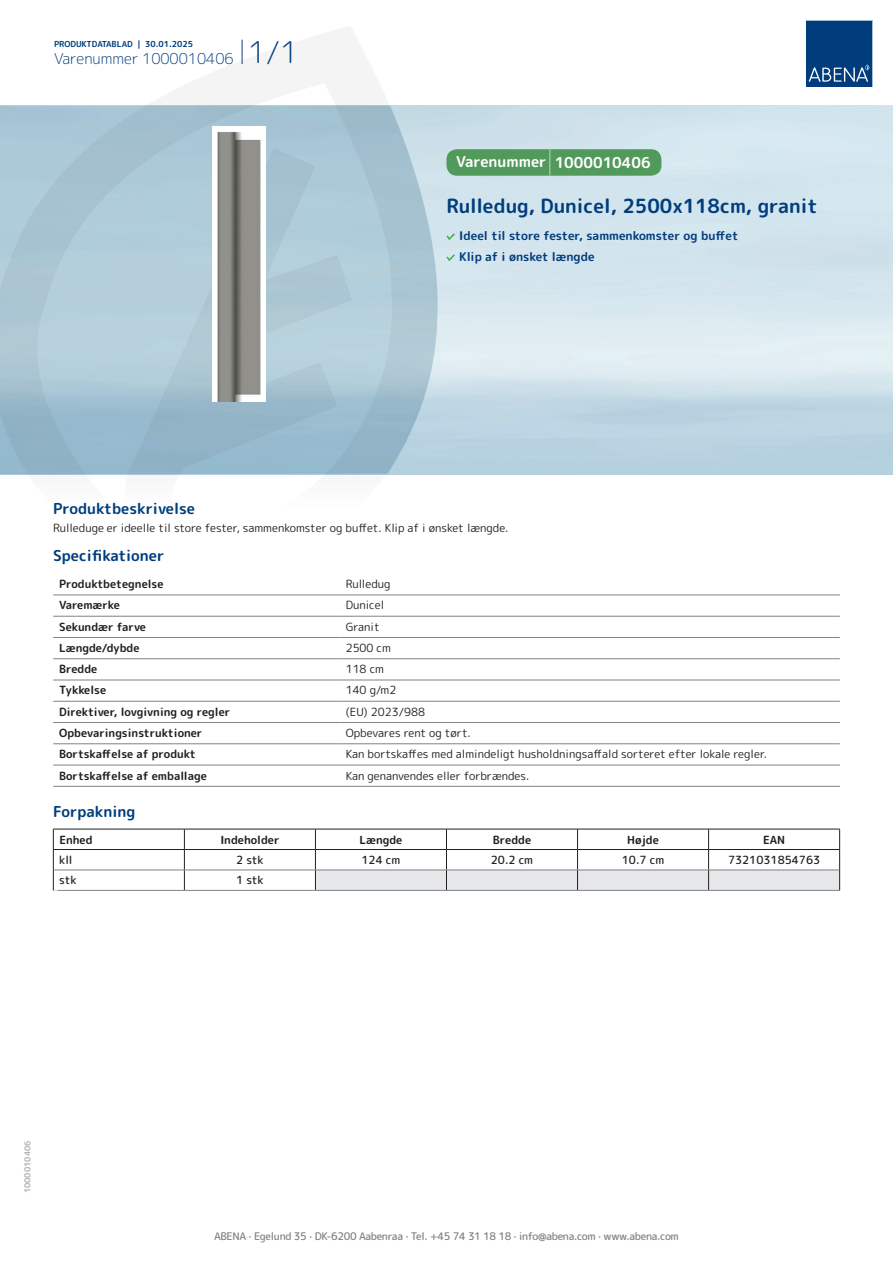
<style>
.page{position:relative;width:893px;height:1263px;background:#fff}
.page>*{position:absolute;margin:0;border:0;box-sizing:border-box;transform-origin:0 0}
.t1{font:700 19.5px "Rounded Mplus 1 c";color:#013d7d}
.t2{font:700 15px "Rounded Mplus 1 c";color:#013d7d}
.t3{font:300 15px "Rounded Mplus 1 c";color:#013d7d}
.t4{font:700 15px "Rounded Mplus 1 c";color:#fff}
.t5{font:700 12px/21px "Rounded Mplus 1 c";color:#013d7d}
.t6{font:11.25px "Rounded Mplus 1 c";color:#231f20}
.t7{font:700 11.25px "Rounded Mplus 1 c";color:#231f20}
.t8{font:500 11.25px "Rounded Mplus 1 c";color:#231f20}
.t9{font:500 10.5px "Rounded Mplus 1 c";letter-spacing:-.03em;color:#808285}
.t10{font:700 10.5px "Rounded Mplus 1 c";color:#fff}
.t11{font:700 8.25px "Rounded Mplus 1 c";color:#013d7d}
.t12{font:700 8.25px "Rounded Mplus 1 c";color:#b2b3b7}
.s1{font-size:30px}
.s2{font-size:25.5px}
</style>
<div class="page">
<svg style="left:0;top:26px;width:439px;height:569px"></svg>
<svg style="left:0;top:106px;width:438px;height:368px;fill:#abc7d5"></svg>
<svg style="left:242px;top:40px;width:1px;height:24px"></svg>
<svg style="left:806px;top:20px;width:67px;height:67px"></svg>
<img style="left:213px;top:127px;width:52px;height:275px">
<hr style="left:53px;top:595px;width:287px;height:1px;background:#808285">
<hr style="left:340px;top:595px;width:500px;height:1px;background:#808285">
<hr style="left:53px;top:616px;width:287px;height:1px;background:#808285">
<hr style="left:340px;top:616px;width:500px;height:1px;background:#808285">
<hr style="left:53px;top:637px;width:287px;height:1px;background:#808285">
<hr style="left:340px;top:637px;width:500px;height:1px;background:#808285">
<hr style="left:53px;top:658px;width:287px;height:1px;background:#808285">
<hr style="left:340px;top:658px;width:500px;height:1px;background:#808285">
<hr style="left:53px;top:680px;width:287px;height:1px;background:#808285">
<hr style="left:340px;top:680px;width:500px;height:1px;background:#808285">
<hr style="left:53px;top:701px;width:287px;height:1px;background:#808285">
<hr style="left:340px;top:701px;width:500px;height:1px;background:#808285">
<hr style="left:53px;top:722px;width:287px;height:1px;background:#808285">
<hr style="left:340px;top:722px;width:500px;height:1px;background:#808285">
<hr style="left:53px;top:743px;width:287px;height:1px;background:#808285">
<hr style="left:340px;top:743px;width:500px;height:1px;background:#808285">
<hr style="left:53px;top:765px;width:287px;height:1px;background:#808285">
<hr style="left:340px;top:765px;width:500px;height:1px;background:#808285">
<hr style="left:53px;top:786px;width:287px;height:1px;background:#808285">
<hr style="left:340px;top:786px;width:500px;height:1px;background:#808285">
<hr style="left:53px;top:829px;width:131px;height:1px;background:#231f20">
<hr style="left:184px;top:829px;width:131px;height:1px;background:#231f20">
<hr style="left:53px;top:849px;width:131px;height:1px;background:#231f20">
<hr style="left:184px;top:849px;width:131px;height:1px;background:#231f20">
<svg style="left:53px;top:829px;width:1px;height:61px"></svg>
<svg style="left:184px;top:829px;width:1px;height:61px"></svg>
<svg style="left:315px;top:829px;width:525px;height:61px"></svg>
<hr style="left:54px;top:870px;width:130px;height:1px;background:#808285">
<hr style="left:184px;top:870px;width:131px;height:1px;background:#808285">
<hr style="left:315px;top:870px;width:131px;height:1px;background:#808285">
<hr style="left:446px;top:870px;width:131px;height:1px;background:#808285">
<hr style="left:577px;top:870px;width:132px;height:1px;background:#808285">
<hr style="left:709px;top:870px;width:130px;height:1px;background:#808285">
<hr style="left:53px;top:890px;width:131px;height:1px;background:#808285">
<hr style="left:184px;top:890px;width:131px;height:1px;background:#808285">
<hr style="left:315px;top:890px;width:131px;height:1px;background:#808285">
<hr style="left:446px;top:890px;width:131px;height:1px;background:#808285">
<hr style="left:577px;top:890px;width:132px;height:1px;background:#808285">
<hr style="left:709px;top:890px;width:131px;height:1px;background:#808285">
<svg style="left:446px;top:233px;width:9px;height:7px"></svg>
<svg style="left:446px;top:254px;width:9px;height:7px"></svg>
<div style="left:446px;top:149px;width:215px;height:27px;background:#52995c;border-radius:10px"></div>
<p class="t11" style="left:54px;top:38px;width:141px">PRODUKTDATABLAD | 30.01.2025</p>
<h2 class="t3" style="left:54px;top:48px;width:246px">Varenummer 1000010406 <span class="s1">1/1</span></h2>
<h2 class="t4" style="left:456px;top:152px;width:196px">Varenummer <span class="s2">|</span> 1000010406</h2>
<h1 class="t1" style="left:446px;top:192px;width:373px">Rulledug, Dunicel, 2500x118cm, granit</h1>
<p class="t5" style="left:459px;top:225px;width:281px">Ideel til store fester, sammenkomster og buffet<br>Klip af i ønsket længde</p>
<h2 class="t2" style="left:53px;top:498px;width:143px">Produktbeskrivelse</h2>
<p class="t6" style="left:53px;top:520px;width:457px">Rulleduge er ideelle til store fester, sammenkomster og buffet. Klip af i ønsket længde.</p>
<h2 class="t2" style="left:53px;top:545px;width:113px">Specifikationer</h2>
<p class="t7" style="left:59px;top:576px;width:106px">Produktbetegnelse</p>
<p class="t6" style="left:346px;top:576px;width:46px">Rulledug</p>
<p class="t7" style="left:59px;top:597px;width:62px">Varemærke</p>
<p class="t6" style="left:346px;top:597px;width:40px">Dunicel</p>
<p class="t7" style="left:59px;top:618px;width:88px">Sekundær farve</p>
<p class="t6" style="left:346px;top:618px;width:35px">Granit</p>
<p class="t7" style="left:59px;top:640px;width:82px">Længde/dybde</p>
<p class="t6" style="left:346px;top:640px;width:47px">2500 cm</p>
<p class="t7" style="left:59px;top:661px;width:40px">Bredde</p>
<p class="t6" style="left:346px;top:661px;width:40px">118 cm</p>
<p class="t7" style="left:59px;top:682px;width:49px">Tykkelse</p>
<p class="t6" style="left:346px;top:682px;width:52px">140 g/m2</p>
<p class="t7" style="left:59px;top:704px;width:173px">Direktiver, lovgivning og regler</p>
<p class="t6" style="left:346px;top:704px;width:81px">(EU) 2023/988</p>
<p class="t7" style="left:59px;top:725px;width:145px">Opbevaringsinstruktioner</p>
<p class="t6" style="left:346px;top:725px;width:127px">Opbevares rent og tørt.</p>
<p class="t7" style="left:59px;top:746px;width:138px">Bortskaffelse af produkt</p>
<p class="t6" style="left:346px;top:746px;width:423px">Kan bortskaffes med almindeligt husholdningsaffald sorteret efter lokale regler.</p>
<p class="t7" style="left:59px;top:767px;width:149px">Bortskaffelse af emballage</p>
<p class="t6" style="left:346px;top:767px;width:185px">Kan genanvendes eller forbrændes.</p>
<h2 class="t2" style="left:53px;top:800px;width:84px">Forpakning</h2>
<p class="t7" style="left:59px;top:831px;width:35px">Enhed</p>
<p class="t7" style="left:220px;top:831px;width:61px">Indeholder</p>
<p class="t7" style="left:359px;top:831px;width:44px">Længde</p>
<p class="t7" style="left:493px;top:831px;width:40px">Bredde</p>
<p class="t7" style="left:627px;top:831px;width:33px">Højde</p>
<p class="t7" style="left:763px;top:831px;width:24px">EAN</p>
<p class="t8" style="left:59px;top:852px;width:15px">kll</p>
<p class="t8" style="left:236px;top:852px;width:29px">2 stk</p>
<p class="t8" style="left:362px;top:852px;width:40px">124 cm</p>
<p class="t8" style="left:491px;top:852px;width:44px">20.2 cm</p>
<p class="t8" style="left:622px;top:852px;width:44px">10.7 cm</p>
<p class="t8" style="left:728px;top:852px;width:94px">7321031854763</p>
<p class="t8" style="left:59px;top:872px;width:19px">stk</p>
<p class="t8" style="left:236px;top:872px;width:29px">1 stk</p>
<p class="t10" style="left:53px;top:886px;width:7px">*</p>
<p class="t12" style="left:22px;top:1193px;width:54px;rotate:-90deg">1000010406</p>
<p class="t9" style="left:214px;top:1229px;width:466px">ABENA · Egelund 35 · DK-6200 Aabenraa · Tel. +45 74 31 18 18 · info@abena.com · www.abena.com</p>
</div>
